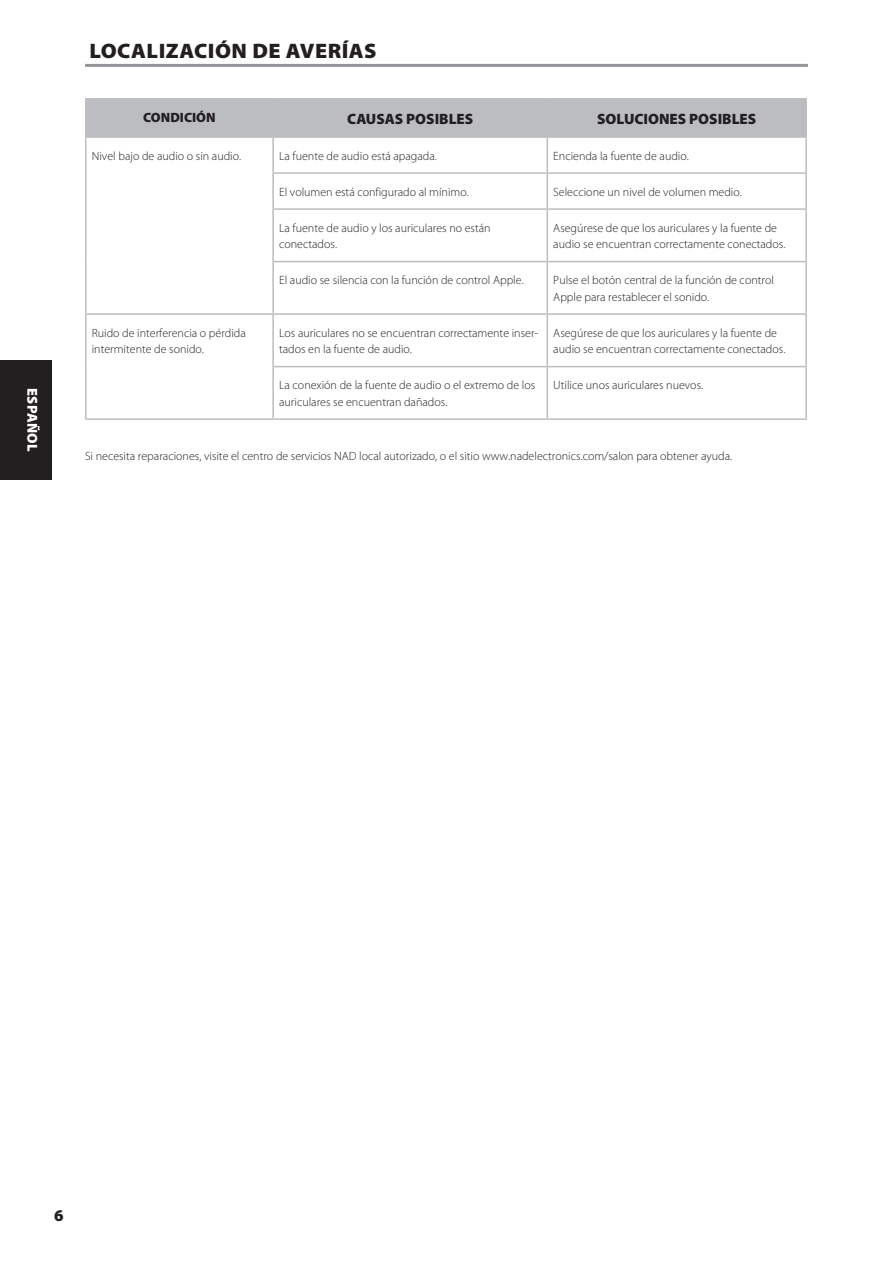
<style>
.page{position:relative;width:893px;height:1263px;background:#fff}
.page>*{position:absolute;margin:0;border:0;box-sizing:border-box;transform-origin:0 0}
.t1{font:900 21px "Myriad Pro";letter-spacing:.02em;color:#231f20;scale:1.05 1}
.t2{font:900 16.5px "Myriad Pro";color:#231f20}
.t3{font:900 15px "Myriad Pro";color:#231f20}
.t4{font:900 14.4px "Myriad Pro";letter-spacing:.02em;color:#fff}
.t5{font:900 13.5px "Myriad Pro";color:#231f20}
.t6{font:300 12px/16.5px "Myriad Pro";color:#231f20}
</style>
<div class="page">
<div style="left:0;top:360px;width:51px;height:120px;background:#231f20"></div>
<div style="left:87px;top:100px;width:718px;height:36px;background:#bcbdc0"></div>
<hr style="left:85px;top:98px;width:188px;height:2px;background:#bcbdc0">
<hr style="left:85px;top:100px;width:2px;height:36px;background:#bcbdc0">
<hr style="left:273px;top:98px;width:274px;height:2px;background:#bcbdc0">
<hr style="left:272px;top:100px;width:2px;height:36px;background:#bcbdc0">
<hr style="left:547px;top:98px;width:260px;height:2px;background:#bcbdc0">
<hr style="left:547px;top:100px;width:1px;height:36px;background:#bcbdc0">
<hr style="left:805px;top:100px;width:2px;height:36px;background:#bcbdc0">
<hr style="left:85px;top:136px;width:188px;height:2px;background:#bcbdc0">
<hr style="left:85px;top:138px;width:2px;height:35px;background:#bcbdc0">
<hr style="left:273px;top:136px;width:274px;height:2px;background:#bcbdc0">
<hr style="left:272px;top:138px;width:2px;height:34px;background:#bcbdc0">
<hr style="left:547px;top:136px;width:260px;height:2px;background:#bcbdc0">
<hr style="left:547px;top:138px;width:1px;height:34px;background:#bcbdc0">
<hr style="left:805px;top:138px;width:2px;height:34px;background:#bcbdc0">
<hr style="left:85px;top:173px;width:2px;height:36px;background:#bcbdc0">
<hr style="left:272px;top:172px;width:275px;height:2px;background:#bcbdc0">
<hr style="left:272px;top:174px;width:2px;height:34px;background:#bcbdc0">
<hr style="left:547px;top:172px;width:260px;height:2px;background:#bcbdc0">
<hr style="left:547px;top:174px;width:1px;height:34px;background:#bcbdc0">
<hr style="left:805px;top:174px;width:2px;height:34px;background:#bcbdc0">
<hr style="left:85px;top:209px;width:2px;height:53px;background:#bcbdc0">
<hr style="left:272px;top:208px;width:275px;height:2px;background:#bcbdc0">
<hr style="left:272px;top:210px;width:2px;height:51px;background:#bcbdc0">
<hr style="left:547px;top:208px;width:260px;height:2px;background:#bcbdc0">
<hr style="left:547px;top:210px;width:1px;height:51px;background:#bcbdc0">
<hr style="left:805px;top:210px;width:2px;height:51px;background:#bcbdc0">
<hr style="left:85px;top:262px;width:2px;height:51px;background:#bcbdc0">
<hr style="left:272px;top:261px;width:275px;height:1px;background:#bcbdc0">
<hr style="left:272px;top:262px;width:2px;height:51px;background:#bcbdc0">
<hr style="left:547px;top:261px;width:260px;height:1px;background:#bcbdc0">
<hr style="left:547px;top:262px;width:1px;height:51px;background:#bcbdc0">
<hr style="left:805px;top:262px;width:2px;height:51px;background:#bcbdc0">
<hr style="left:85px;top:313px;width:188px;height:2px;background:#bcbdc0">
<hr style="left:85px;top:315px;width:2px;height:52px;background:#bcbdc0">
<hr style="left:273px;top:313px;width:274px;height:2px;background:#bcbdc0">
<hr style="left:272px;top:315px;width:2px;height:51px;background:#bcbdc0">
<hr style="left:547px;top:313px;width:260px;height:2px;background:#bcbdc0">
<hr style="left:547px;top:315px;width:1px;height:51px;background:#bcbdc0">
<hr style="left:805px;top:315px;width:2px;height:51px;background:#bcbdc0">
<hr style="left:85px;top:367px;width:2px;height:51px;background:#bcbdc0">
<hr style="left:272px;top:366px;width:275px;height:1px;background:#bcbdc0">
<hr style="left:272px;top:367px;width:2px;height:51px;background:#bcbdc0">
<hr style="left:547px;top:366px;width:260px;height:1px;background:#bcbdc0">
<hr style="left:547px;top:367px;width:1px;height:51px;background:#bcbdc0">
<hr style="left:805px;top:367px;width:2px;height:51px;background:#bcbdc0">
<hr style="left:85px;top:418px;width:188px;height:2px;background:#bcbdc0">
<hr style="left:273px;top:418px;width:274px;height:2px;background:#bcbdc0">
<hr style="left:547px;top:418px;width:260px;height:2px;background:#bcbdc0">
<hr style="left:85px;top:64px;width:723px;height:3px;background:#939598">
<p class="t4" style="left:42px;top:388px;width:65px;rotate:90deg">ESPAÑOL</p>
<h1 class="t1" style="left:90px;top:37px;width:275px">LOCALIZACIÓN DE AVERÍAS</h1>
<p class="t5" style="left:143px;top:109px;width:74px">CONDICIÓN</p>
<p class="t3" style="left:347px;top:108px;width:128px">CAUSAS POSIBLES</p>
<p class="t3" style="left:597px;top:108px;width:161px">SOLUCIONES POSIBLES</p>
<p class="t6" style="left:92px;top:147px;width:151px">Nivel bajo de audio o sin audio.</p>
<p class="t6" style="left:279px;top:147px;width:159px">La fuente de audio está apagada.</p>
<p class="t6" style="left:553px;top:147px;width:137px">Encienda la fuente de audio.</p>
<p class="t6" style="left:279px;top:183px;width:191px">El volumen está configurado al mínimo.</p>
<p class="t6" style="left:553px;top:183px;width:190px">Seleccione un nivel de volumen medio.</p>
<p class="t6" style="left:279px;top:219px;width:213px">La fuente de audio y los auriculares no están conectados.</p>
<p class="t6" style="left:553px;top:219px;width:234px">Asegúrese de que los auriculares y la fuente de audio se encuentran correctamente conectados.</p>
<p class="t6" style="left:279px;top:272px;width:246px">El audio se silencia con la función de control Apple.</p>
<p class="t6" style="left:553px;top:272px;width:222px">Pulse el botón central de la función de control<br>Apple para restablecer el sonido.</p>
<p class="t6" style="left:92px;top:324px;width:156px">Ruido de interferencia o pérdida intermitente de sonido.</p>
<p class="t6" style="left:279px;top:324px;width:260px">Los auriculares no se encuentran correctamente inser&shy;tados en la fuente de audio.</p>
<p class="t6" style="left:553px;top:324px;width:234px">Asegúrese de que los auriculares y la fuente de audio se encuentran correctamente conectados.</p>
<p class="t6" style="left:279px;top:377px;width:258px">La conexión de la fuente de audio o el extremo de los auriculares se encuentran dañados.</p>
<p class="t6" style="left:553px;top:377px;width:151px">Utilice unos auriculares nuevos.</p>
<p class="t6" style="left:85px;top:448px;width:649px">Si necesita reparaciones, visite el centro de servicios NAD local autorizado, o el sitio www.nadelectronics.com/salon para obtener ayuda.</p>
<h2 class="t2" style="left:54px;top:1205px;width:11px">6</h2>
</div>
